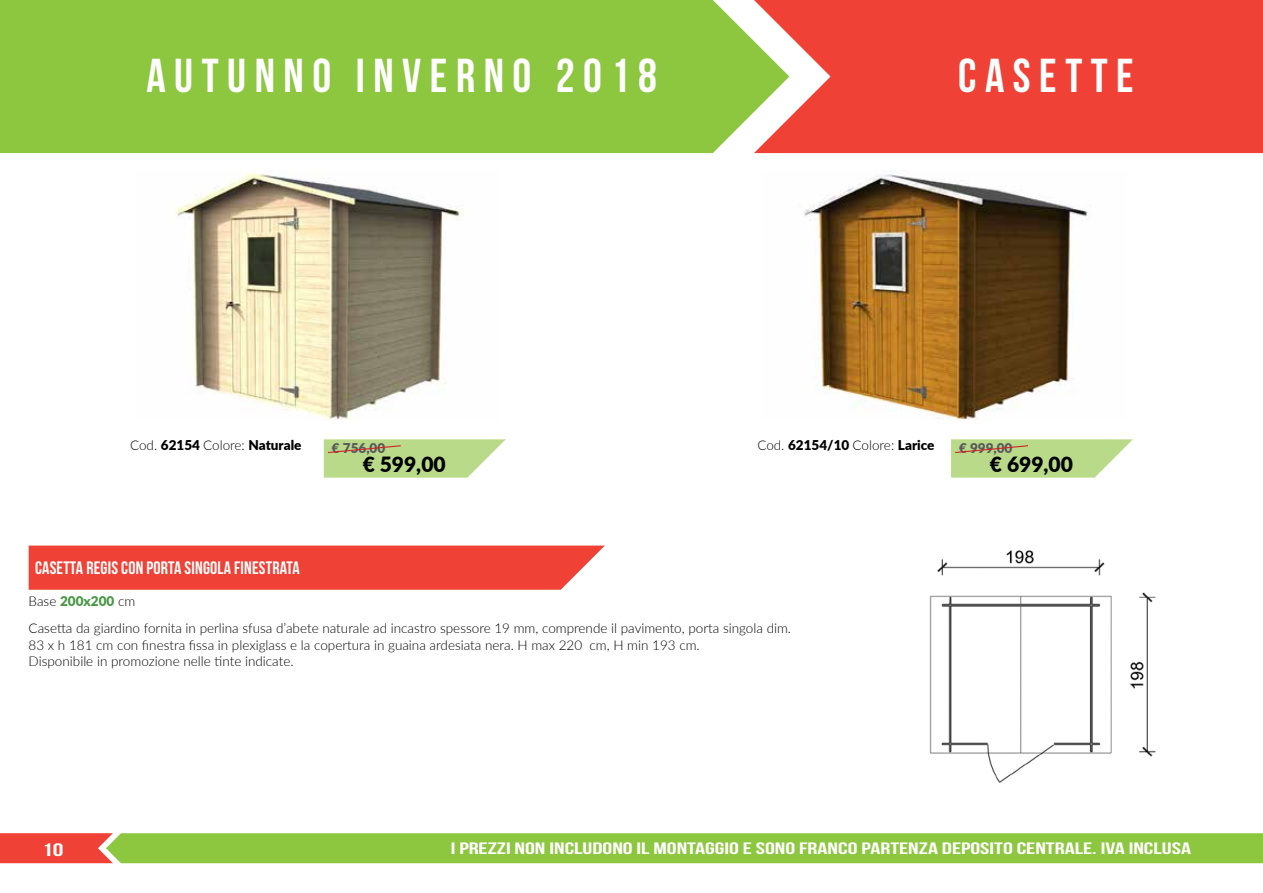
<style>
.page{position:relative;width:1263px;height:893px;background:#fff}
.page>*{position:absolute;margin:0;border:0;box-sizing:border-box;transform-origin:0 0}
.t1{font:47.55px "Bebas Neue";letter-spacing:.18em;color:#fff}
.t2{font:900 21px "Lato";color:#000}
.t3{font:18px "Bebas Neue";letter-spacing:.01em;color:#fff}
.t4{font:18px "Bebas Neue";letter-spacing:.01em;color:#fff;scale:1.5 1}
.t5{font:16.5px "Bebas Neue";color:#fff;scale:1.5 1}
.t6{font:300 13.5px/27.2px "Lato";color:#000}
.t7{font:900 13.5px "Lato";color:#000}
.t8{font:900 13.5px "Lato";color:#58595b}
.s1{font-weight:300}
.s2{font-weight:900;color:#499744}
</style>
<div class="page">
<img style="left:170px;top:171px;width:293px;height:249px">
<img style="left:804px;top:174px;width:287px;height:247px">
<div style="left:0;top:0;width:754px;height:153px;background:#8dc63f"></div>
<svg style="left:754px;top:0;width:509px;height:153px;background:#ee4e42"></svg>
<svg style="left:0;top:833px;width:1263px;height:30px;background:#96bb40"></svg>
<img style="left:929px;top:550px;width:227px;height:233px">
<div style="left:29px;top:546px;width:576px;height:44px;background:#ef4136"></div>
<svg style="left:324px;top:439px;width:182px;height:39px;background:#c1dc96"></svg>
<svg style="left:951px;top:439px;width:182px;height:39px;background:#c1dc96"></svg>
<h1 class="t1" style="left:146px;top:49px;width:512px">AUTUNNO INVERNO 2018</h1>
<h1 class="t1" style="left:958px;top:49px;width:177px">CASETTE</h1>
<p class="t7" style="left:130px;top:435px;width:173px"><span class="s1">Cod.</span> 62154 <span class="s1">Colore:</span> Naturale</p>
<p class="t8" style="left:332px;top:438px;width:55px">€ 756,00</p>
<h2 class="t2" style="left:363px;top:449px;width:84px">€ 599,00</h2>
<p class="t7" style="left:757px;top:435px;width:179px"><span class="s1">Cod.</span> 62154/10 <span class="s1">Colore:</span> Larice</p>
<p class="t8" style="left:959px;top:438px;width:55px">€ 999,00</p>
<h2 class="t2" style="left:990px;top:449px;width:84px">€ 699,00</h2>
<h3 class="t3" style="left:35px;top:558px;width:266px">CASETTA REGIS CON PORTA SINGOLA FINESTRATA</h3>
<p class="t6" style="left:29px;top:587px;width:764px">Base <span class="s2">200x200</span> cm<br>Casetta da giardino fornita in perlina sfusa d’abete naturale ad incastro spessore 19 mm, comprende il pavimento, porta singola dim.</p>
<p class="t6" style="left:29px;top:636px;width:672px;line-height:16.2px">83 x h 181 cm con finestra fissa in plexiglass e la copertura in guaina ardesiata nera. H max 220 cm, H min 193 cm.<br>Disponibile in promozione nelle tinte indicate.</p>
<h3 class="t4" style="left:42px;top:840px;width:16px">10</h3>
<p class="t5" style="left:451px;top:839px;width:495px">I PREZZI NON INCLUDONO IL MONTAGGIO E SONO FRANCO PARTENZA DEPOSITO CENTRALE. IVA INCLUSA</p>
</div>
